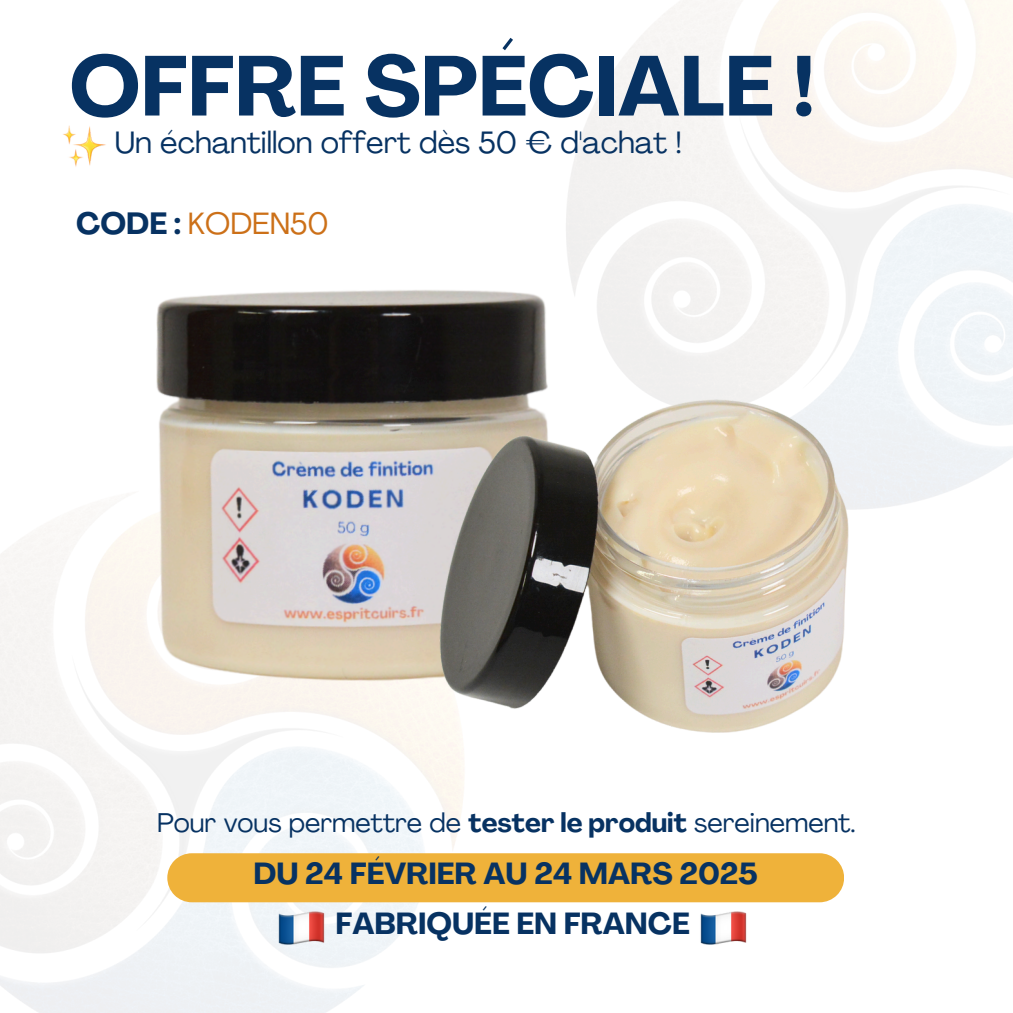
<style>
.page{position:relative;width:1013px;height:1013px;background:#fff}
.page>*{position:absolute;margin:0;border:0;box-sizing:border-box;transform-origin:0 0}
.t1{font:700 83.75px "Agrandir";color:#073262}
.t2{font:30.5px "Agrandir";color:#073262}
.t3{font:30.38px "Agrandir";color:#cc7018}
.t4{font:700 30.12px "Agrandir";color:#073262}
.t5{font:26.75px "Agrandir";color:#073262}
.s1{font-weight:700;color:#073262}
.s2{font-weight:700}
</style>
<div class="page">
<div style="left:167px;top:853px;width:677px;height:49px;background:#efb23a"></div>
<img style="left:131px;top:267px;width:452px;height:445px">
<img style="left:421px;top:386px;width:461px;height:359px">
<img style="left:276px;top:902px;width:51px;height:51px">
<img style="left:698px;top:902px;width:51px;height:43px">
<img style="left:63px;top:125px;width:43px;height:42px">
<h1 class="t1" style="left:69px;top:53px;width:747px">OFFRE SPÉCIALE !</h1>
<p class="t2" style="left:115px;top:130px;width:568px">Un échantillon offert dès 50 € d'achat !</p>
<h4 class="t3" style="left:76px;top:211px;width:254px"><span class="s1">CODE :</span> KODEN50</h4>
<p class="t5" style="left:157px;top:812px;width:700px">Pour vous permettre de <span class="s2">tester le produit</span> sereinement.</p>
<h3 class="t4" style="left:253px;top:861px;width:506px">DU 24 FÉVRIER AU 24 MARS 2025</h3>
<p class="t4" style="left:335px;top:911px;width:355px">FABRIQUÉE EN FRANCE</p>
</div>
